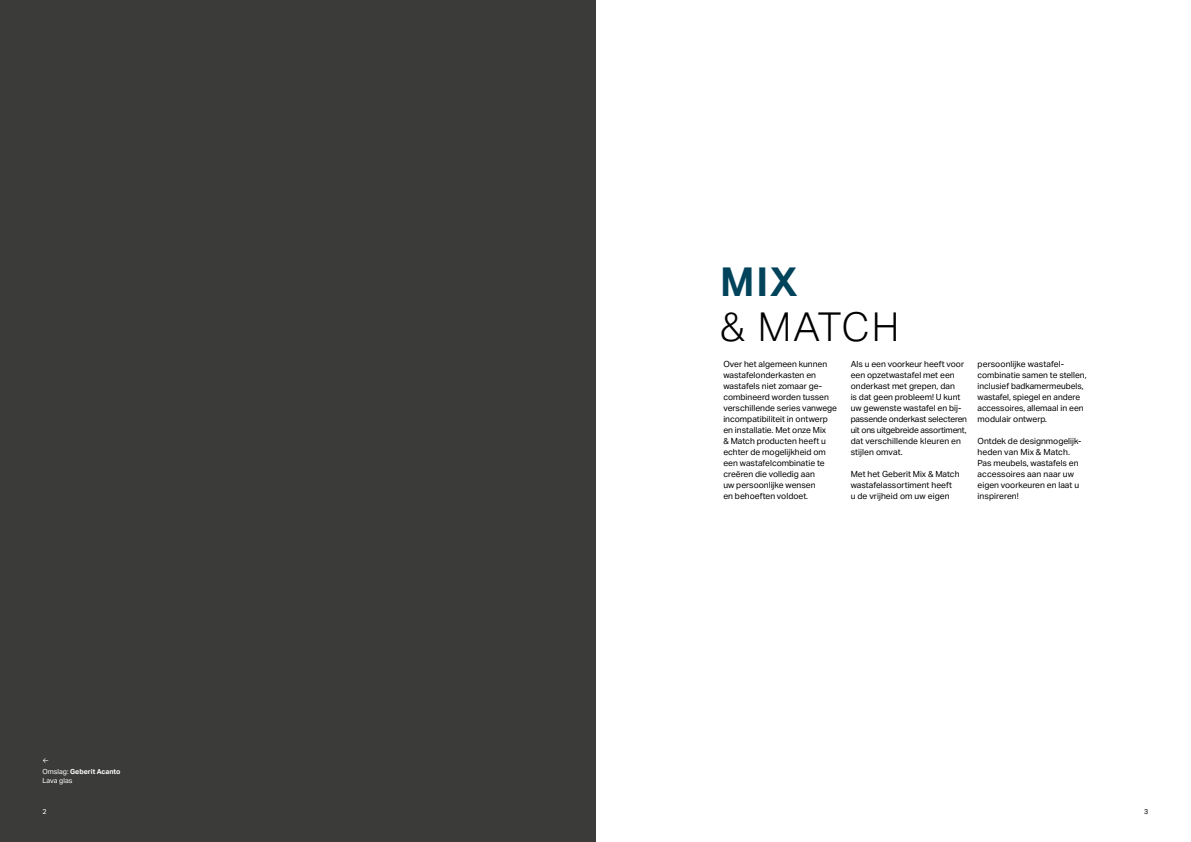
<style>
.page{position:relative;width:1191px;height:842px;background:#fff}
.page>*{position:absolute;margin:0;border:0;box-sizing:border-box;transform-origin:0 0}
.t1{font:300 40px "Aktiv Grotesk Geberit";letter-spacing:.03em;color:#000}
.t2{font:700 40px "Aktiv Grotesk Geberit";color:#00435b}
.t3{font:8.5px/11px "Aktiv Grotesk Geberit";color:#000}
.t4{font:700 7px/11px "Aktiv Grotesk Geberit";color:#fff}
.t5{font:7px "Aktiv Grotesk Geberit";color:#fff}
.t6{font:7px "Aktiv Grotesk Geberit";color:#000}
.s1{font-weight:400}
</style>
<div class="page">
<div style="left:0;top:0;width:595px;height:842px;background:#3b3b3a"></div>
<h1 class="t2" style="left:720px;top:257px;width:79px">MIX</h1>
<h1 class="t1" style="left:720px;top:304px;width:181px">&amp; MATCH</h1>
<p class="t3" style="left:723px;top:359px;width:115px">Over het algemeen kunnen wastafelonderkasten en wastafels niet zomaar ge&shy;combineerd worden tussen verschillende series vanwege incompatibiliteit in ontwerp en installatie. Met onze Mix<br>&amp; Match producten heeft u echter de mogelijkheid om een wastafelcombinatie te creëren die volledig aan<br>uw persoonlijke wensen<br>en behoeften voldoet.</p>
<p class="t3" style="left:850px;top:359px;width:118px">Als u een voorkeur heeft voor een opzetwastafel met een onderkast met grepen, dan<br>is dat geen probleem! U kunt uw gewenste wastafel en bij&shy;passende onderkast selecteren uit ons uitgebreide assortiment, dat verschillende kleuren en stijlen omvat.</p>
<p class="t3" style="left:850px;top:469px;width:110px">Met het Geberit Mix &amp; Match wastafelassortiment heeft<br>u de vrijheid om uw eigen</p>
<p class="t3" style="left:977px;top:359px;width:110px">persoonlijke wastafel&shy;combinatie samen te stellen, inclusief badkamermeubels, wastafel, spiegel en andere accessoires, allemaal in een modulair ontwerp.</p>
<p class="t3" style="left:977px;top:436px;width:105px">Ontdek de designmogelijk&shy;heden van Mix &amp; Match.<br>Pas meubels, wastafels en accessoires aan naar uw eigen voorkeuren en laat u inspireren!</p>
<p class="t4" style="left:43px;top:755px;width:79px"><span class="s1">←<br>Omslag:</span> Geberit Acanto</p>
<p class="t5" style="left:43px;top:777px;width:31px">Lava glas</p>
<p class="t5" style="left:43px;top:807px;width:6px">2</p>
<p class="t6" style="left:1144px;top:807px;width:6px">3</p>
</div>
